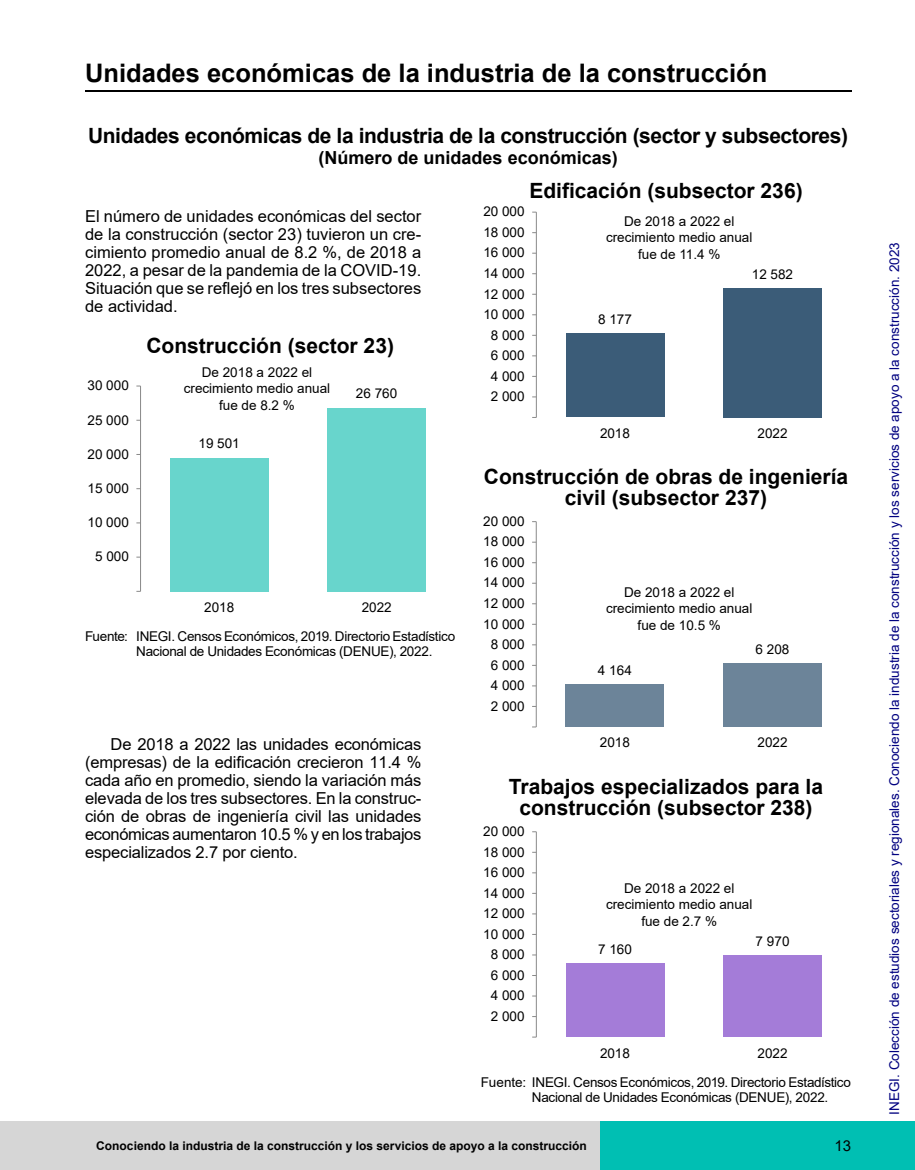
<style>
.page{position:relative;width:915px;height:1170px;background:#fff}
.page>*{position:absolute;margin:0;border:0;box-sizing:border-box;transform-origin:0 0}
.t1{font:700 25.5px "Arial";color:#000}
.t2{font:700 21px/21px "Arial";color:#000;text-align:center}
.t3{font:700 21px "Arial";letter-spacing:-.02em;color:#000}
.t4{font:700 18px "Arial";color:#000}
.t5{font:16.5px/18px "Arial";letter-spacing:-.005em;color:#000;text-align:justify}
.t6{font:15px "Arial";color:#000}
.t7{font:13.5px/16.5px "Arial";color:#000;text-align:center}
.t8{font:13.5px/15px "Arial";letter-spacing:-.02em;color:#000}
.t9{font:13.5px "Arial";color:#000080}
.t10{font:700 12px "Arial";color:#000}
</style>
<div class="page">
<hr style="left:85px;top:90px;width:767px;height:2px;background:#000">
<div style="left:0;top:1121px;width:600px;height:48px;background:#d6d6d6"></div>
<div style="left:600px;top:1121px;width:314px;height:48px;background:#00bfb3"></div>
<div style="left:565px;top:333px;width:99px;height:84px;background:#3b5c78"></div>
<div style="left:723px;top:288px;width:98px;height:129px;background:#3b5c78"></div>
<hr style="left:536px;top:212px;width:1px;height:205px;background:#898989">
<div style="left:565px;top:684px;width:99px;height:43px;background:#6c8499"></div>
<div style="left:723px;top:663px;width:98px;height:64px;background:#6c8499"></div>
<hr style="left:535px;top:521px;width:1px;height:206px;background:#898989">
<div style="left:565px;top:963px;width:99px;height:73px;background:#a47cd8"></div>
<div style="left:723px;top:955px;width:98px;height:81px;background:#a47cd8"></div>
<hr style="left:535px;top:831px;width:1px;height:205px;background:#898989">
<div style="left:170px;top:458px;width:98px;height:133px;background:#68d5cc"></div>
<div style="left:327px;top:408px;width:99px;height:183px;background:#68d5cc"></div>
<hr style="left:140px;top:386px;width:1px;height:205px;background:#898989">
<h1 class="t1" style="left:85px;top:55px;width:683px">Unidades económicas de la industria de la construcción</h1>
<p class="t3" style="left:88px;top:121px;width:761px">Unidades económicas de la industria de la construcción (sector y subsectores)</p>
<p class="t4" style="left:318px;top:145px;width:301px">(Número de unidades económicas)</p>
<p class="t5" style="left:85px;top:207px;width:337px">El número de unidades económicas del sector de la construcción (sector 23) tuvieron un cre&shy;cimiento promedio anual de 8.2 %, de 2018 a 2022, a pesar de la pandemia de la COVID-19.<br>Situación que se reflejó en los tres subsectores de actividad.</p>
<p class="t7" style="left:87px;top:377px;width:43px">30 000</p>
<p class="t7" style="left:87px;top:411px;width:43px">25 000</p>
<p class="t7" style="left:87px;top:445px;width:43px">20 000</p>
<p class="t7" style="left:87px;top:480px;width:43px">15 000</p>
<p class="t7" style="left:87px;top:514px;width:43px">10 000</p>
<p class="t7" style="left:95px;top:548px;width:35px">5 000</p>
<p class="t2" style="left:146px;top:335px;width:249px">Construcción (sector 23)</p>
<p class="t7" style="left:184px;top:363px;width:148px">De 2018 a 2022 el crecimiento medio anual fue de 8.2 %</p>
<p class="t7" style="left:198px;top:435px;width:43px">19 501</p>
<p class="t7" style="left:356px;top:385px;width:43px">26 760</p>
<p class="t7" style="left:204px;top:598px;width:32px">2018</p>
<p class="t7" style="left:361px;top:598px;width:32px">2022</p>
<p class="t8" style="left:136px;top:628px;width:320px;text-indent:-51px">Fuente: INEGI. Censos Económicos, 2019. Directorio Estadístico<br>Nacional de Unidades Económicas (DENUE), 2022.</p>
<p class="t5" style="left:85px;top:735px;width:337px;text-indent:26px">De 2018 a 2022 las unidades económicas (empresas) de la edificación crecieron 11.4 % cada año en promedio, siendo la variación más elevada de los tres subsectores. En la construc&shy;ción de obras de ingeniería civil las unidades económicas aumentaron 10.5 % y en los trabajos especializados 2.7 por ciento.</p>
<p class="t2" style="left:529px;top:181px;width:275px">Edificación (subsector 236)</p>
<p class="t7" style="left:483px;top:203px;width:43px">20 000</p>
<p class="t7" style="left:483px;top:224px;width:43px">18 000</p>
<p class="t7" style="left:483px;top:244px;width:43px">16 000</p>
<p class="t7" style="left:483px;top:265px;width:43px">14 000</p>
<p class="t7" style="left:483px;top:285px;width:43px">12 000</p>
<p class="t7" style="left:483px;top:306px;width:43px">10 000</p>
<p class="t7" style="left:490px;top:326px;width:35px">8 000</p>
<p class="t7" style="left:490px;top:347px;width:35px">6 000</p>
<p class="t7" style="left:490px;top:367px;width:35px">4 000</p>
<p class="t7" style="left:490px;top:388px;width:35px">2 000</p>
<p class="t7" style="left:605px;top:212px;width:148px">De 2018 a 2022 el crecimiento medio anual fue de 11.4 %</p>
<p class="t7" style="left:597px;top:311px;width:35px">8 177</p>
<p class="t7" style="left:751px;top:265px;width:43px">12 582</p>
<p class="t7" style="left:599px;top:425px;width:32px">2018</p>
<p class="t7" style="left:757px;top:425px;width:32px">2022</p>
<p class="t2" style="left:483px;top:466px;width:366px">Construcción de obras de ingeniería civil (subsector 237)</p>
<p class="t7" style="left:483px;top:512px;width:43px">20 000</p>
<p class="t7" style="left:483px;top:533px;width:43px">18 000</p>
<p class="t7" style="left:483px;top:554px;width:43px">16 000</p>
<p class="t7" style="left:483px;top:574px;width:43px">14 000</p>
<p class="t7" style="left:483px;top:595px;width:43px">12 000</p>
<p class="t7" style="left:483px;top:615px;width:43px">10 000</p>
<p class="t7" style="left:490px;top:636px;width:35px">8 000</p>
<p class="t7" style="left:490px;top:656px;width:35px">6 000</p>
<p class="t7" style="left:490px;top:677px;width:35px">4 000</p>
<p class="t7" style="left:490px;top:697px;width:35px">2 000</p>
<p class="t7" style="left:605px;top:583px;width:148px">De 2018 a 2022 el crecimiento medio anual fue de 10.5 %</p>
<p class="t7" style="left:597px;top:661px;width:35px">4 164</p>
<p class="t7" style="left:755px;top:640px;width:35px">6 208</p>
<p class="t7" style="left:599px;top:734px;width:32px">2018</p>
<p class="t7" style="left:757px;top:734px;width:32px">2022</p>
<p class="t2" style="left:508px;top:776px;width:315px">Trabajos especializados para la construcción (subsector 238)</p>
<p class="t7" style="left:483px;top:822px;width:43px">20 000</p>
<p class="t7" style="left:483px;top:843px;width:43px">18 000</p>
<p class="t7" style="left:483px;top:863px;width:43px">16 000</p>
<p class="t7" style="left:483px;top:884px;width:43px">14 000</p>
<p class="t7" style="left:483px;top:905px;width:43px">12 000</p>
<p class="t7" style="left:483px;top:925px;width:43px">10 000</p>
<p class="t7" style="left:490px;top:946px;width:35px">8 000</p>
<p class="t7" style="left:490px;top:966px;width:35px">6 000</p>
<p class="t7" style="left:490px;top:987px;width:35px">4 000</p>
<p class="t7" style="left:490px;top:1007px;width:35px">2 000</p>
<p class="t7" style="left:605px;top:879px;width:148px">De 2018 a 2022 el crecimiento medio anual fue de 2.7 %</p>
<p class="t7" style="left:597px;top:940px;width:35px">7 160</p>
<p class="t7" style="left:755px;top:932px;width:35px">7 970</p>
<p class="t7" style="left:599px;top:1044px;width:32px">2018</p>
<p class="t7" style="left:757px;top:1044px;width:32px">2022</p>
<p class="t8" style="left:532px;top:1074px;width:320px;text-indent:-51px">Fuente: INEGI. Censos Económicos, 2019. Directorio Estadístico<br>Nacional de Unidades Económicas (DENUE), 2022.</p>
<p class="t10" style="left:96px;top:1137px;width:492px">Conociendo la industria de la construcción y los servicios de apoyo a la construcción</p>
<p class="t6" style="left:834px;top:1135px;width:18px">13</p>
<p class="t9" style="left:884px;top:1114px;width:873px;rotate:-90deg">INEGI. Colección de estudios sectoriales y regionales. Conociendo la industria de la construcción y los servicios de apoyo a la construcción. 2023</p>
</div>
